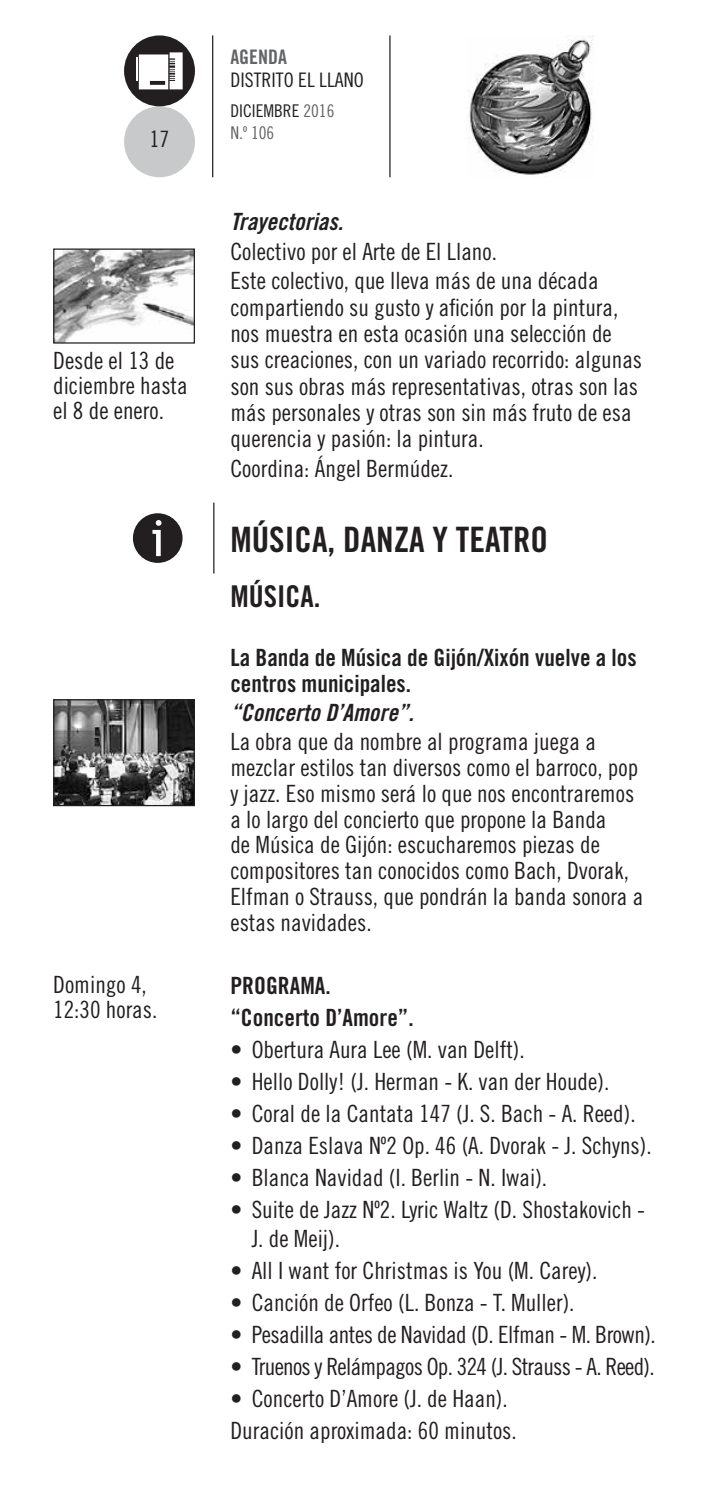
<style>
.page{position:relative;width:709px;height:1489px;background:#fff}
.page>*{position:absolute;margin:0;border:0;box-sizing:border-box;transform-origin:0 0}
.t1{font:35px "Trade Gothic LT Std Bd Cn 20";color:#231f20}
.t2{font:30px "Trade Gothic LT Std Bd Cn 20";color:#231f20}
.t3{font:23.75px/25.8px "Trade Gothic LT Std Cn 18";color:#231f20}
.t4{font:23.75px/25.8px "Trade Gothic LT Std Bd Cn 20";color:#231f20}
.t5{font:23.75px "Trade Gothic LT Std Cn 18";letter-spacing:-.03em;color:#231f20}
.t6{font:23.75px "Trade Gothic LT Std Cn 18";letter-spacing:-.02em;color:#231f20}
.t7{font:23.75px "Trade Gothic LT Std Bd Cn 20 Obl";color:#231f20}
.t8{font:22.5px "Trade Gothic LT Std Cn 18";color:#231f20}
.t9{font:20px "Trade Gothic LT Std Cn 18";color:#231f20}
.t10{font:20px "Trade Gothic LT Std Bd Cn 20";color:#636466}
.t11{font:17.5px/22.5px "Trade Gothic LT Std Cn 18";color:#636466}
.s1{color:#231f20}
</style>
<div class="page">
<hr style="left:212px;top:35px;width:1px;height:142px;background:#231f20">
<hr style="left:389px;top:35px;width:1px;height:142px;background:#231f20">
<div style="left:124px;top:106px;width:71px;height:71px;background:#c7c9cb;border-radius:50%"></div>
<div style="left:124px;top:35px;width:71px;height:71px;background:#231f20;border-radius:50%"></div>
<svg style="left:139px;top:52px;width:44px;height:37px;background:#dadada"></svg>
<hr style="left:136px;top:57px;width:2px;height:24px;background:#fff">
<img style="left:55px;top:250px;width:138px;height:91px">
<div style="left:53px;top:248px;width:142px;height:95px;border:1px solid #231f20"></div>
<hr style="left:213px;top:502px;width:1px;height:71px;background:#231f20">
<div style="left:133px;top:513px;width:49px;height:50px;background:#231f20;border-radius:50%"></div>
<svg style="left:152px;top:520px;width:9px;height:36px"></svg>
<img style="left:55px;top:701px;width:138px;height:103px">
<div style="left:53px;top:699px;width:142px;height:107px;border:1px solid #231f20"></div>
<img style="left:467px;top:35px;width:127px;height:140px">
<p class="t8" style="left:149px;top:126px;width:21px">17</p>
<p class="t3" style="left:53px;top:348px;width:136px;line-height:25px">Desde el 13 de diciembre hasta el 8 de enero.</p>
<p class="t3" style="left:53px;top:971px;width:106px;line-height:25px">Domingo 4,<br>12:30 horas.</p>
<p class="t10" style="left:230px;top:45px;width:58px">AGENDA</p>
<p class="t9" style="left:230px;top:68px;width:135px">DISTRITO EL LLANO</p>
<p class="t11" style="left:230px;top:99px;width:105px"><span class="s1">DICIEMBRE</span> 2016<br>N.º 106</p>
<p class="t7" style="left:230px;top:207px;width:114px">Trayectorias.</p>
<p class="t3" style="left:230px;top:236px;width:369px;line-height:29.8px">Colectivo por el Arte de El Llano.<br>Este colectivo, que lleva más de una década</p>
<p class="t3" style="left:230px;top:294px;width:413px">compartiendo su gusto y afición por la pintura, nos muestra en esta ocasión una selección de sus creaciones, con un variado recorrido: algunas son sus obras más representativas, otras son las más personales y otras son sin más fruto de esa querencia y pasión: la pintura.</p>
<p class="t3" style="left:230px;top:455px;width:224px">Coordina: Ángel Bermúdez.</p>
<h1 class="t1" style="left:230px;top:518px;width:55px">Música</h1>
<h1 class="t1" style="left:328px;top:518px;width:47px">, Danzay</h1>
<h1 class="t1" style="left:456px;top:518px;width:30px">Teatro</h1>
<p class="t2" style="left:230px;top:578px;width:91px">MÚSICA.</p>
<p class="t4" style="left:230px;top:644px;width:408px">La Banda de Música de Gijón/Xixón vuelve a los centros municipales.</p>
<p class="t7" style="left:230px;top:698px;width:185px">“Concerto D’Amore”.</p>
<p class="t3" style="left:230px;top:728px;width:414px">La obra que da nombre al programa juega a mezclar estilos tan diversos como el barroco, pop y jazz. Eso mismo será lo que nos encontraremos a lo largo del concierto que propone la Banda<br>de Música de Gijón: escucharemos piezas de compositores tan conocidos como Bach, Dvorak, Elfman o Strauss, que pondrán la banda sonora a estas navidades.</p>
<p class="t4" style="left:230px;top:969px;width:185px;line-height:32px">PROGRAMA. “Concerto D’Amore”.</p>
<p class="t3" style="left:230px;top:1036px;width:296px">• Obertura Aura Lee (M. van Delft).</p>
<p class="t3" style="left:230px;top:1068px;width:380px">• Hello Dolly! (J. Herman - K. van der Houde).</p>
<p class="t3" style="left:230px;top:1100px;width:407px">• Coral de la Cantata 147 (J. S. Bach - A. Reed).</p>
<p class="t3" style="left:230px;top:1132px;width:423px">• Danza Eslava Nº2 Op. 46 (A. Dvorak - J. Schyns).</p>
<p class="t3" style="left:230px;top:1164px;width:318px">• Blanca Navidad (I. Berlin - N. Iwai).</p>
<p class="t3" style="left:252px;top:1195px;width:395px;line-height:28.5px;text-indent:-21px">• Suite de Jazz Nº2. Lyric Waltz (D. Shostakovich -<br>J. de Meij).</p>
<p class="t3" style="left:230px;top:1256px;width:368px">• All I want for Christmas is You (M. Carey).</p>
<p class="t3" style="left:230px;top:1288px;width:345px">• Canción de Orfeo (L. Bonza - T. Muller).</p>
<p class="t6" style="left:230px;top:1320px;width:427px">• Pesadilla antes de Navidad (D. Elfman - M. Brown).</p>
<p class="t5" style="left:230px;top:1352px;width:426px">• Truenos y Relámpagos Op. 324 (J. Strauss - A. Reed).</p>
<p class="t3" style="left:230px;top:1381px;width:288px;line-height:32px">• Concerto D’Amore (J. de Haan).<br>Duración aproximada: 60 minutos.</p>
</div>
